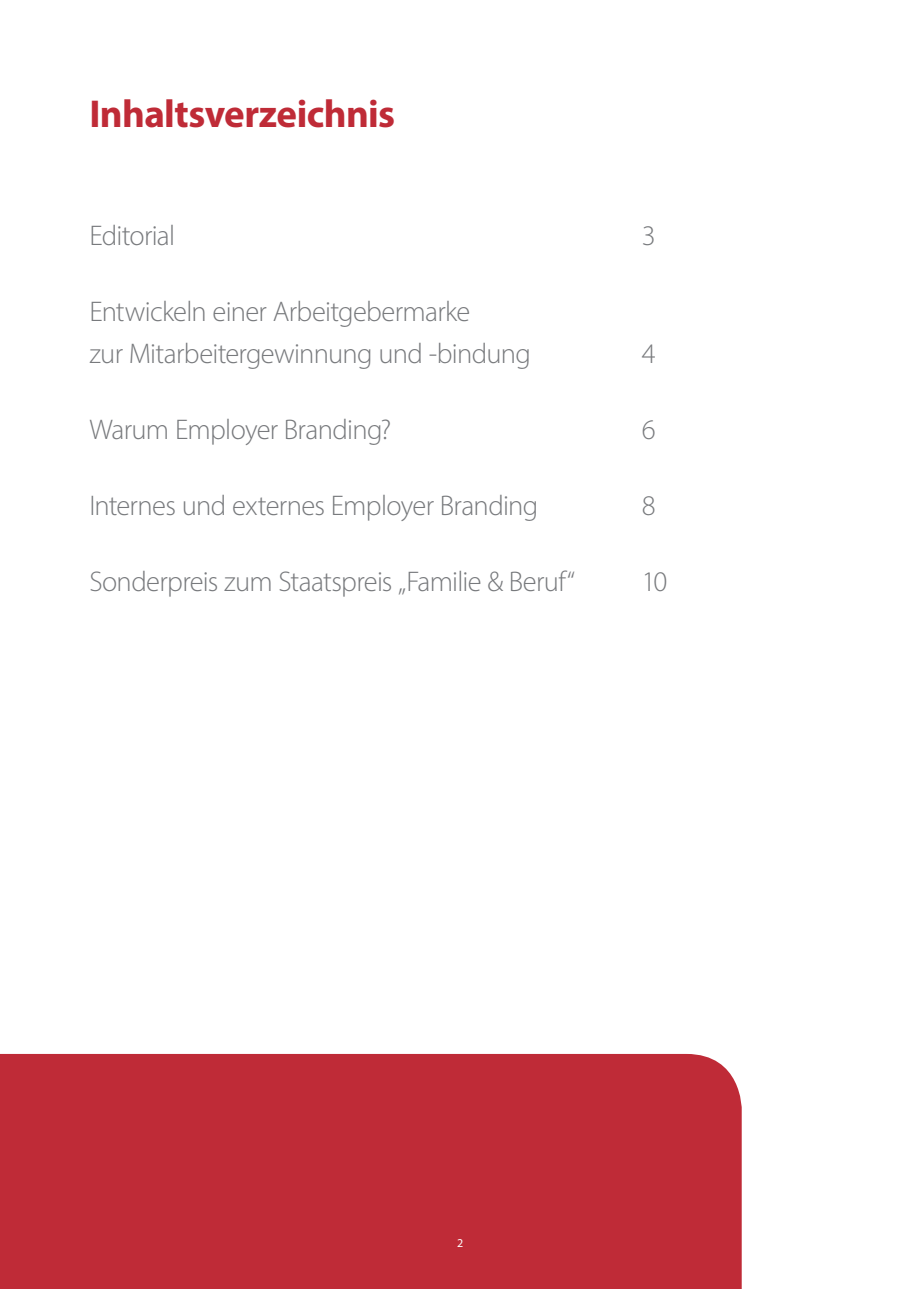
<style>
.page{position:relative;width:919px;height:1289px;background:#fff}
.page>*{position:absolute;margin:0;border:0;box-sizing:border-box;transform-origin:0 0}
.t1{font:700 39px "Myriad Pro";letter-spacing:-.015em;color:#bf2b37}
.t2{font:300 28.5px/42px "Myriad Pro";letter-spacing:-.025em;color:#787a7d}
.t3{font:12px "Myriad Pro";color:#fff}
</style>
<div class="page">
<div style="left:0;top:1053px;width:741px;height:235px;background:#bf2b37"></div>
<h1 class="t1" style="left:89px;top:88px;width:307px">Inhaltsverzeichnis</h1>
<p class="t2" style="left:89px;top:214px;width:87px">Editorial</p>
<p class="t2" style="left:641px;top:214px;width:15px">3</p>
<p class="t2" style="left:89px;top:290px;width:443px">Entwickeln einer Arbeitgebermarke<br>zur Mitarbeitergewinnung und -bindung</p>
<p class="t2" style="left:641px;top:332px;width:15px">4</p>
<p class="t2" style="left:89px;top:408px;width:303px">Warum Employer Branding?</p>
<p class="t2" style="left:641px;top:408px;width:15px">6</p>
<p class="t2" style="left:89px;top:484px;width:450px">Internes und externes Employer Branding</p>
<p class="t2" style="left:641px;top:484px;width:15px">8</p>
<p class="t2" style="left:89px;top:560px;width:487px">Sonderpreis zum Staatspreis „Familie &amp; Beruf“</p>
<p class="t2" style="left:641px;top:560px;width:27px">10</p>
<p class="t3" style="left:457px;top:1235px;width:8px">2</p>
</div>
